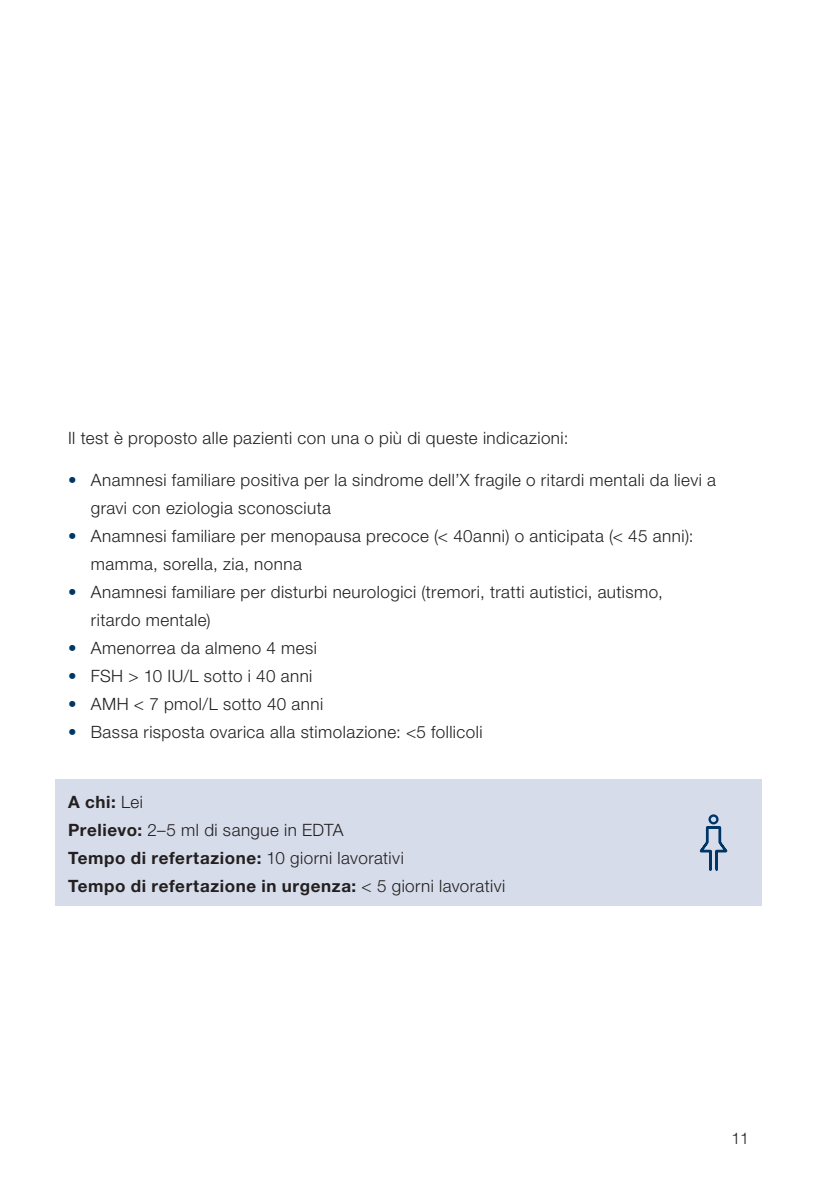
<style>
.page{position:relative;width:840px;height:1191px;background:#fff}
.page>*{position:absolute;margin:0;border:0;box-sizing:border-box;transform-origin:0 0}
.Copytext{font:300 17px/28px "Helvetica Neue LT Std";letter-spacing:.03em;color:#231f20}
.Copytext-2{font:700 17px/28px "Helvetica Neue LT Std";letter-spacing:.035em;color:#231f20}
.t1{font:300 16px "Helvetica Neue LT Std";color:#231f20}
.s1{color:#003667}
.s2{font-weight:300}
</style>
<div class="page">
<div style="left:55px;top:779px;width:706px;height:126px;background:#d6dce9"></div>
<svg style="left:699px;top:814px;width:29px;height:57px"></svg>
<p class="Copytext" style="left:68px;top:423px;width:501px">Il test è proposto alle pazienti con una o più di queste indicazioni:</p>
<p class="Copytext" style="left:91px;top:465px;width:626px;text-indent:-23px"><span class="s1">•</span> Anamnesi familiare positiva per la sindrome dell’X fragile o ritardi mentali da lievi a gravi con eziologia sconosciuta</p>
<p class="Copytext" style="left:91px;top:521px;width:604px;text-indent:-23px"><span class="s1">•</span> Anamnesi familiare per menopausa precoce (&lt; 40anni) o anticipata (&lt; 45 anni): mamma, sorella, zia, nonna</p>
<p class="Copytext" style="left:91px;top:577px;width:573px;text-indent:-23px"><span class="s1">•</span> Anamnesi familiare per disturbi neurologici (tremori, tratti autistici, autismo, ritardo mentale)</p>
<p class="Copytext" style="left:68px;top:633px;width:250px"><span class="s1">•</span> Amenorrea da almeno 4 mesi</p>
<p class="Copytext" style="left:68px;top:661px;width:246px"><span class="s1">•</span> FSH &gt; 10 IU/L sotto i 40 anni</p>
<p class="Copytext" style="left:68px;top:689px;width:256px"><span class="s1">•</span> AMH &lt; 7 pmol/L sotto 40 anni</p>
<p class="Copytext" style="left:68px;top:717px;width:416px"><span class="s1">•</span> Bassa risposta ovarica alla stimolazione: &lt;5 follicoli</p>
<p class="Copytext-2" style="left:68px;top:787px;width:438px">A chi: <span class="s2">Lei<br></span>Prelievo: <span class="s2">2–5 ml di sangue in EDTA<br></span>Tempo di refertazione: <span class="s2">10 giorni lavorativi<br></span>Tempo di refertazione in urgenza: <span class="s2">&lt; 5 giorni lavorativi</span></p>
<p class="t1" style="left:731px;top:1128px;width:19px">11</p>
</div>
